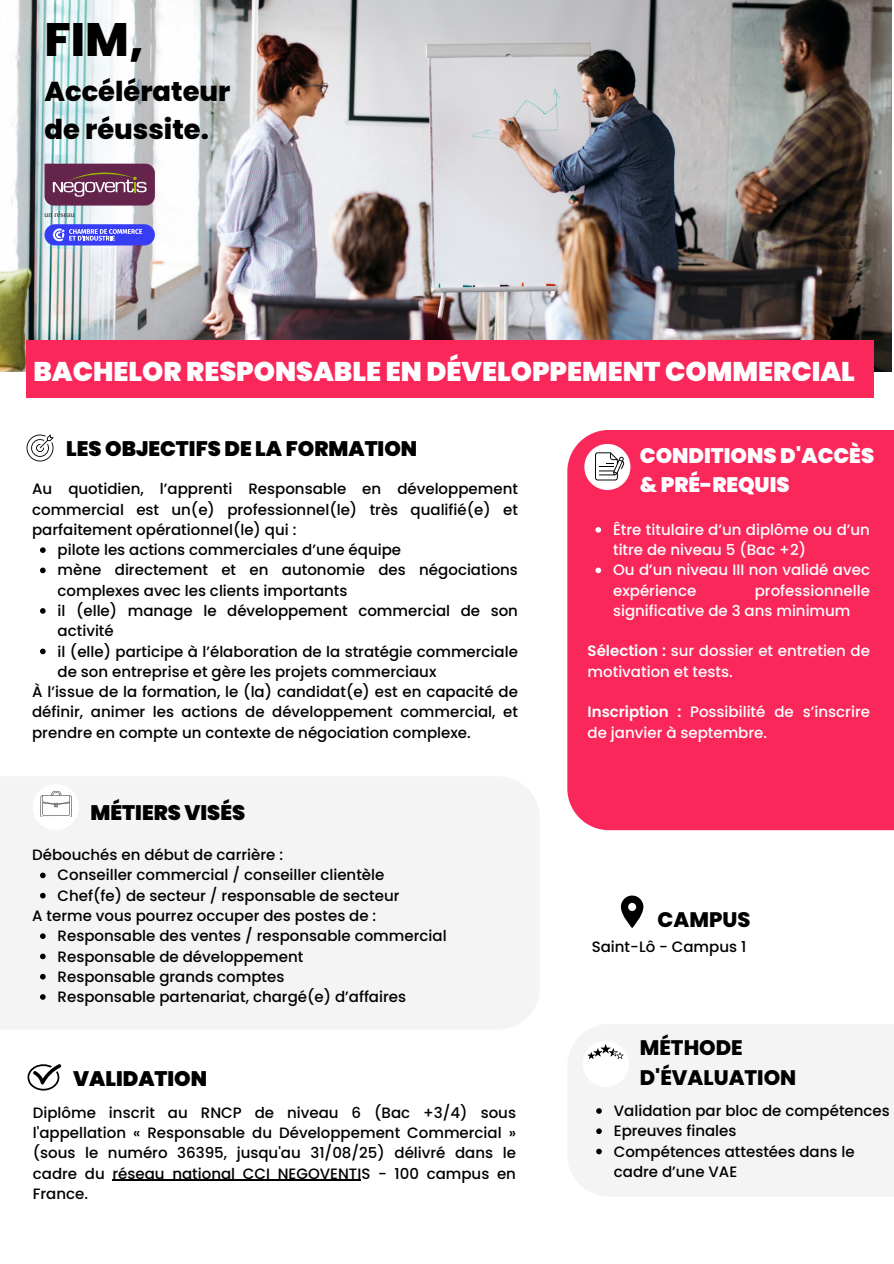
<style>
.page{position:relative;width:894px;height:1264px;background:#fff}
.page>*{position:absolute;margin:0;border:0;box-sizing:border-box;transform-origin:0 0}
.t1{font:800 46.8px "Poppins";color:#000}
.t2{font:800 27.3px/37.8px "Poppins";color:#000}
.t3{font:900 27px "Poppins";color:#fff}
.t4{font:900 21px "Poppins";color:#000}
.t5{font:900 21px/29.2px "Poppins";color:#fff}
.t6{font:800 21px/29.2px "Poppins";color:#000}
.t7{font:500 15px/20.2px "Poppins";color:#000}
.t8{font:500 15px/20.2px "Poppins";color:#fff}
.t9{font:7.95px "Liberation Serif";letter-spacing:.005em;color:#222}
.s1{font-weight:600}
</style>
<div class="page">
<img style="left:0;top:0;width:891px;height:372px">
<div style="left:26px;top:341px;width:847px;height:57px;background:#fa275a"></div>
<div style="left:567px;top:430px;width:326px;height:400px;background:#fa275a"></div>
<div style="left:584px;top:444px;width:46px;height:46px;background:#fff;border-radius:50%"></div>
<svg style="left:595px;top:452px;width:29px;height:28px"></svg>
<div style="left:0;top:777px;width:539px;height:252px;background:#f5f4f4"></div>
<svg style="left:27px;top:434px;width:26px;height:27px"></svg>
<div style="left:33px;top:784px;width:46px;height:46px;background:#fff;border-radius:50%"></div>
<svg style="left:41px;top:791px;width:31px;height:26px"></svg>
<svg style="left:27px;top:1064px;width:34px;height:26px"></svg>
<svg style="left:620px;top:895px;width:23px;height:33px"></svg>
<div style="left:568px;top:1024px;width:325px;height:172px;background:#f5f4f4"></div>
<div style="left:582px;top:1040px;width:46px;height:46px;background:#fff;border-radius:50%"></div>
<svg style="left:587px;top:1044px;width:36px;height:14px"></svg>
<svg style="left:44px;top:164px;width:111px;height:41px;background:#763f5e"></svg>
<svg style="left:44px;top:224px;width:111px;height:21px;background:#6165f5"></svg>
<svg style="left:40px;top:872px;width:6px;height:6px"></svg>
<svg style="left:40px;top:892px;width:6px;height:6px"></svg>
<svg style="left:40px;top:933px;width:6px;height:6px"></svg>
<svg style="left:40px;top:953px;width:6px;height:6px"></svg>
<svg style="left:40px;top:973px;width:6px;height:6px"></svg>
<svg style="left:40px;top:994px;width:6px;height:5px"></svg>
<svg style="left:595px;top:527px;width:6px;height:5px"></svg>
<svg style="left:595px;top:567px;width:6px;height:6px"></svg>
<svg style="left:40px;top:547px;width:6px;height:6px"></svg>
<svg style="left:40px;top:567px;width:6px;height:6px"></svg>
<svg style="left:40px;top:608px;width:6px;height:5px"></svg>
<svg style="left:40px;top:648px;width:6px;height:6px"></svg>
<hr style="left:112px;top:1179px;width:249px;height:1px;background:#000">
<svg style="left:596px;top:1108px;width:5px;height:5px"></svg>
<svg style="left:596px;top:1128px;width:5px;height:6px"></svg>
<svg style="left:596px;top:1148px;width:5px;height:6px"></svg>
<h4 class="t1" style="left:44px;top:7px;width:101px">FIM,</h4>
<h5 class="t2" style="left:44px;top:73px;width:187px">Accélérateur de réussite.</h5>
<p class="t9" style="left:44px;top:210px;width:32px">un réseau</p>
<p class="t3" style="left:33px;top:352px;width:822px">BACHELOR RESPONSABLE EN DÉVELOPPEMENT COMMERCIAL</p>
<p class="t4" style="left:66px;top:433px;width:352px">LES OBJECTIFS DE LA FORMATION</p>
<p class="t7" style="left:32px;top:479px;width:487px;text-align:justify">Au quotidien, l’apprenti Responsable en développement commercial est un(e) professionnel(le) très qualifié(e) et parfaitement opérationnel(le) qui :</p>
<h5 class="t7" style="left:58px;top:540px;width:345px">pilote les actions commerciales d’une équipe</h5>
<p class="t7" style="left:58px;top:560px;width:461px">mène directement et en autonomie des négociations complexes avec les clients importants</p>
<p class="t7" style="left:58px;top:600px;width:461px">il (elle) manage le développement commercial de son activité</p>
<p class="t7" style="left:58px;top:641px;width:461px">il (elle) participe à l’élaboration de la stratégie commerciale de son entreprise et gère les projets commerciaux</p>
<p class="t7" style="left:32px;top:681px;width:487px;text-align:justify">À l’issue de la formation, le (la) candidat(e) est en capacité de définir, animer les actions de développement commercial, et prendre en compte un contexte de négociation complexe.</p>
<h4 class="t4" style="left:91px;top:798px;width:156px">MÉTIERS VISÉS</h4>
<h1 class="t7" style="left:32px;top:844px;width:252px">Débouchés en début de carrière :</h1>
<h3 class="t7" style="left:58px;top:865px;width:328px">Conseiller commercial / conseiller clientèle</h3>
<p class="t7" style="left:58px;top:885px;width:343px">Chef(fe) de secteur / responsable de secteur</p>
<h2 class="t7" style="left:32px;top:905px;width:345px">A terme vous pourrez occuper des postes de :</h2>
<p class="t7" style="left:58px;top:925px;width:390px">Responsable des ventes / responsable commercial</p>
<h4 class="t7" style="left:58px;top:946px;width:247px">Responsable de développement</h4>
<h5 class="t7" style="left:58px;top:966px;width:228px">Responsable grands comptes</h5>
<p class="t7" style="left:58px;top:986px;width:350px">Responsable partenariat, chargé(e) d’affaires</p>
<h5 class="t4" style="left:73px;top:1063px;width:136px">VALIDATION</h5>
<p class="t7" style="left:33px;top:1102px;width:484px;text-align:justify">Diplôme inscrit au RNCP de niveau 6 (Bac +3/4) sous l'appellation « Responsable du Développement Commercial » (sous le numéro 36395, jusqu'au 31/08/25) délivré dans le cadre du réseau national CCI NEGOVENTIS - 100 campus en France.</p>
<p class="t5" style="left:639px;top:441px;width:236px">CONDITIONS D'ACCÈS &amp; PRÉ-REQUIS</p>
<p class="t8" style="left:613px;top:519px;width:258px">Être titulaire d’un diplôme ou d’un titre de niveau 5 (Bac +2)</p>
<p class="t8" style="left:613px;top:560px;width:258px">Ou d’un niveau III non validé avec expérience</p>
<p class="t8" style="left:613px;top:580px;width:258px;text-indent:142px">professionnelle significative de 3 ans minimum</p>
<p class="t8" style="left:587px;top:641px;width:284px"><span class="s1">Sélection :</span> sur dossier et entretien de motivation et tests.</p>
<h5 class="t8" style="left:587px;top:702px;width:284px"><span class="s1">Inscription :</span> Possibilité de s’inscrire de janvier à septembre.</h5>
<h4 class="t6" style="left:657px;top:905px;width:94px">CAMPUS</h4>
<p class="t7" style="left:591px;top:936px;width:156px">Saint-Lô - Campus 1</p>
<p class="t6" style="left:639px;top:1033px;width:158px">MÉTHODE<br>D'ÉVALUATION</p>
<p class="t7" style="left:613px;top:1100px;width:277px">Validation par bloc de compétences</p>
<h5 class="t7" style="left:613px;top:1120px;width:124px">Epreuves finales</h5>
<h5 class="t7" style="left:613px;top:1141px;width:242px">Compétences attestées dans le cadre d’une VAE</h5>
</div>
